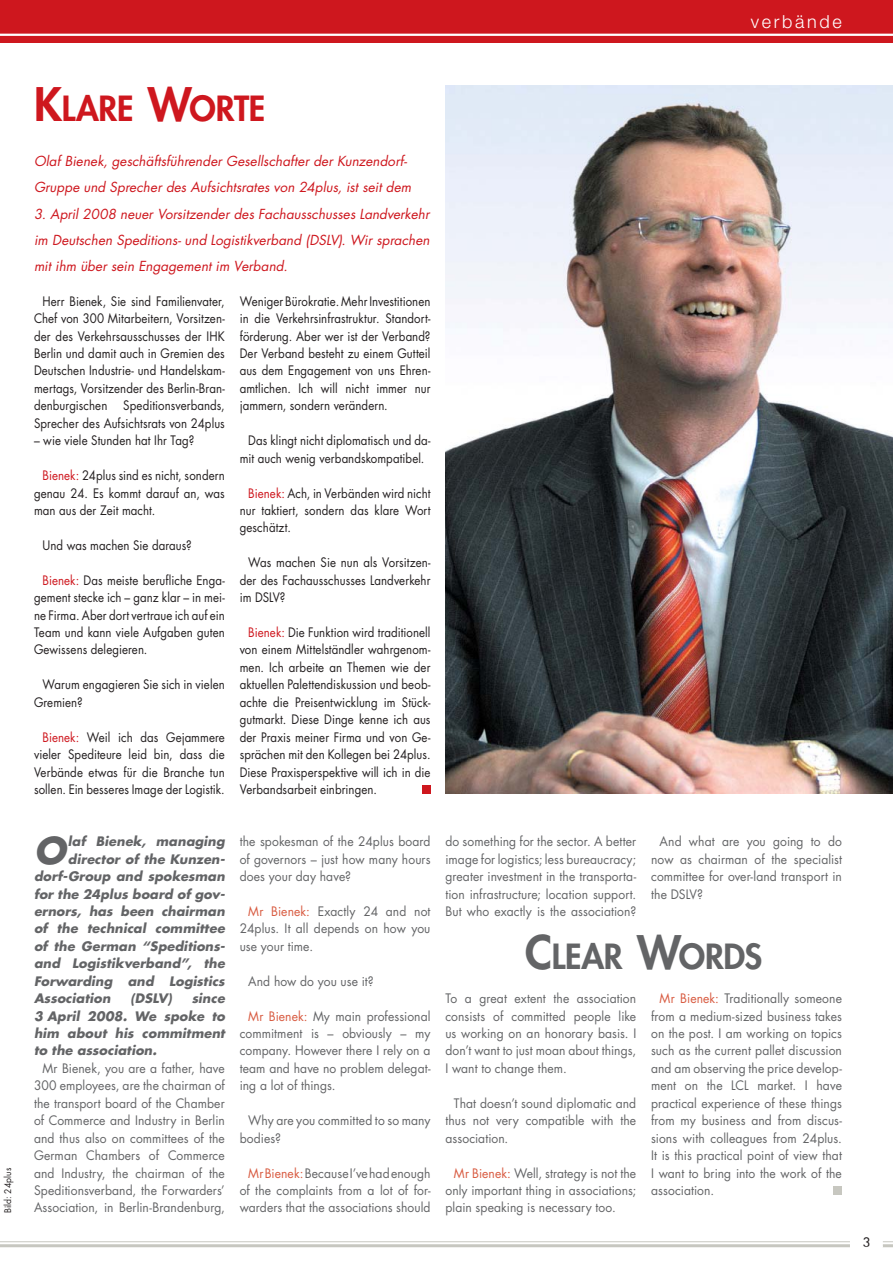
<style>
.page{position:relative;width:893px;height:1263px;background:#fff}
.page>*{position:absolute;margin:0;border:0;box-sizing:border-box;transform-origin:0 0}
.t1{font:italic 700 35.85px "Futura";color:#636466}
.t2{font:800 33.75px "Futura";letter-spacing:-.01em;color:#ce171e}
.t3{font:800 33.75px "Futura";letter-spacing:-.01em;color:#636466}
.t4{font:300 18px "Helvetica Neue";letter-spacing:.15em;color:#fff}
.t5{font:italic 13.5px/26.1px "Futura";letter-spacing:.005em;color:#ce171e}
.t6{font:12.75px/17.4px "Futura";letter-spacing:.005em;color:#636466;text-align:justify;scale:.95 1}
.t7{font:12.75px/17.4px "Futura";letter-spacing:.005em;color:#231f20;text-align:justify;scale:.9 1}
.t8{font:italic 700 12.75px/17.4px "Futura";letter-spacing:.01em;color:#636466;text-align:justify}
.t9{font:12.75px "Futura";color:#231f20}
.t10{font:9px "Futura";letter-spacing:.01em;color:#231f20;scale:.95 1}
.s1{font-size:45px}
.s2{color:#ce171e}
.s3{color:#d85b41}
</style>
<div class="page">
<div style="left:0;top:0;width:893px;height:43px;background:#ce171e"></div>
<hr style="left:0;top:34px;width:893px;height:2px;background:#fff">
<hr style="left:0;top:1241px;width:893px;height:1px;background:#c7c7c0">
<hr style="left:0;top:1244px;width:893px;height:3px;background:#c7c7c0">
<div style="left:850px;top:1235px;width:32px;height:12px;background:#fff"></div>
<div style="left:833px;top:1186px;width:9px;height:9px;background:#c7c7c0"></div>
<img style="left:445px;top:85px;width:448px;height:709px">
<div style="left:422px;top:785px;width:9px;height:9px;background:#ce171e"></div>
<h3 class="t4" style="left:751px;top:15px;width:93px">verbände</h3>
<p class="t10" style="left:4px;top:1213px;width:49px;rotate:-90deg">Bild: 24plus</p>
<h2 class="t2" style="left:34px;top:92px;width:233px"><span class="s1">K</span>LARE <span class="s1">W</span>ORTE</h2>
<p class="t5" style="left:34px;top:149px;width:379px">Olaf Bienek, geschäftsführender Gesellschafter der Kunzendorf-<br>Gruppe und Sprecher des Aufsichtsrates von 24plus, ist seit dem</p>
<p class="t5" style="left:34px;top:202px;width:397px;text-align:justify">3. April 2008 neuer Vorsitzender des Fachausschusses Landverkehr im Deutschen Speditions- und Logistikverband (DSLV). Wir sprachen mit ihm über sein Engagement im Verband.</p>
<p class="t7" style="left:34px;top:293px;width:214px;text-indent:9px">Herr Bienek, Sie sind Familienvater, Chef von 300 Mitarbeitern, Vorsitzen&shy;der des Verkehrsausschusses der IHK Berlin und damit auch in Gremien des Deutschen Industrie- und Handelskam&shy;mertags, Vorsitzender des Berlin-Bran&shy;denburgischen Speditionsverbands, Sprecher des Aufsichtsrats von 24plus</p>
<p class="t7" style="left:34px;top:433px;width:180px">– wie viele Stunden hat Ihr Tag?</p>
<p class="t7" style="left:34px;top:468px;width:214px;text-indent:9px"><span class="s2">Bienek:</span> 24plus sind es nicht, sondern genau 24. Es kommt darauf an, was man aus der Zeit macht.</p>
<p class="t7" style="left:43px;top:537px;width:167px">Und was machen Sie daraus?</p>
<p class="t7" style="left:34px;top:572px;width:214px;text-indent:9px"><span class="s2">Bienek:</span> Das meiste berufliche Enga&shy;gement stecke ich – ganz klar – in mei&shy;ne Firma. Aber dort vertraue ich auf ein Team und kann viele Aufgaben guten Gewissens delegieren.</p>
<p class="t7" style="left:34px;top:677px;width:214px;text-indent:9px">Warum engagieren Sie sich in vielen<br>Gremien?</p>
<p class="t7" style="left:34px;top:729px;width:214px;text-indent:9px"><span class="s2">Bienek:</span> Weil ich das Gejammere vieler Spediteure leid bin, dass die Verbände etwas für die Branche tun sollen. Ein besseres Image der Logistik.</p>
<p class="t7" style="left:240px;top:293px;width:214px">Weniger Bürokratie. Mehr Investitionen in die Verkehrsinfrastruktur. Standort&shy;förderung. Aber wer ist der Verband?<br>Der Verband besteht zu einem Gutteil aus dem Engagement von uns Ehren&shy;amtlichen. Ich will nicht immer nur jammern, sondern verändern.</p>
<p class="t7" style="left:240px;top:433px;width:214px;text-indent:9px">Das klingt nicht diplomatisch und da&shy;mit auch wenig verbandskompatibel.</p>
<p class="t7" style="left:240px;top:485px;width:214px;text-indent:9px"><span class="s2">Bienek:</span> Ach, in Verbänden wird nicht nur taktiert, sondern das klare Wort geschätzt.</p>
<p class="t7" style="left:240px;top:555px;width:214px;text-indent:9px">Was machen Sie nun als Vorsitzen&shy;der des Fachausschusses Landverkehr im DSLV?</p>
<p class="t7" style="left:240px;top:625px;width:214px;text-indent:9px"><span class="s2">Bienek:</span> Die Funktion wird traditionell von einem Mittelständler wahrgenom&shy;men. Ich arbeite an Themen wie der aktuellen Palettendiskussion und beob&shy;achte die Preisentwicklung im Stück&shy;gutmarkt. Diese Dinge kenne ich aus der Praxis meiner Firma und von Ge&shy;sprächen mit den Kollegen bei 24plus.<br>Diese Praxisperspektive will ich in die Verbandsarbeit einbringen.</p>
<h1 class="t1" style="left:34px;top:834px;width:33px">O</h1>
<p class="t8" style="left:68px;top:834px;width:158px">laf Bienek, managing</p>
<p class="t8" style="left:68px;top:851px;width:158px">director of the Kunzen-</p>
<p class="t8" style="left:34px;top:869px;width:192px">dorf-Group and spokesman</p>
<p class="t8" style="left:34px;top:886px;width:192px">for the 24plus board of gov-</p>
<p class="t8" style="left:34px;top:904px;width:192px">ernors, has been chairman</p>
<p class="t8" style="left:34px;top:921px;width:192px">of the technical committee</p>
<p class="t8" style="left:34px;top:938px;width:192px">of the German “Speditions-</p>
<p class="t8" style="left:34px;top:956px;width:192px">and Logistikverband”, the</p>
<p class="t8" style="left:34px;top:973px;width:192px">Forwarding and Logistics</p>
<p class="t8" style="left:34px;top:991px;width:78px">Association</p>
<p class="t8" style="left:130px;top:991px;width:43px">(DSLV)</p>
<p class="t8" style="left:34px;top:991px;width:192px;text-indent:158px">since 3 April 2008. We spoke to him about his commitment to the association.</p>
<p class="t6" style="left:34px;top:1060px;width:202px;text-indent:9px">Mr Bienek, you are a father, have 300 employees, are the chairman of the transport board of the Chamber of Commerce and Industry in Berlin and thus also on committees of the German Chambers of Commerce and Industry, the chairman of the Speditionsverband, the Forwarders’ Association, in Berlin-Brandenburg,</p>
<p class="t6" style="left:240px;top:834px;width:202px">the spokesman of the 24plus board of governors – just how many hours does your day have?</p>
<p class="t6" style="left:240px;top:904px;width:202px;text-indent:9px"><span class="s3">Mr Bienek:</span> Exactly 24 and not 24plus. It all depends on how you use your time.</p>
<p class="t6" style="left:248px;top:973px;width:134px">And how do you use it?</p>
<p class="t6" style="left:240px;top:1008px;width:202px;text-indent:9px"><span class="s3">Mr Bienek:</span> My main professional commitment is – obviously – my company. However there I rely on a team and have no problem delegat&shy;ing a lot of things.</p>
<p class="t6" style="left:240px;top:1113px;width:202px;text-indent:9px">Why are you committed to so many bodies?</p>
<p class="t6" style="left:240px;top:1165px;width:202px;text-indent:9px"><span class="s3">Mr Bienek:</span> Because I’ve had enough of the complaints from a lot of for&shy;warders that the associations should</p>
<p class="t6" style="left:445px;top:834px;width:202px">do something for the sector. A better image for logistics; less bureau cracy; greater investment in the transporta&shy;tion infrastructure; location support.<br>But who exactly is the association?</p>
<p class="t6" style="left:651px;top:834px;width:202px;text-indent:9px">And what are you going to do now as chairman of the specialist committee for over-land transport in the DSLV?</p>
<h2 class="t3" style="left:525px;top:940px;width:238px"><span class="s1">C</span>LEAR <span class="s1">W</span>ORDS</h2>
<p class="t6" style="left:445px;top:991px;width:202px">To a great extent the association consists of committed people like us working on an honorary basis. I don’t want to just moan about things, I want to change them.</p>
<p class="t6" style="left:445px;top:1095px;width:202px;text-indent:9px">That doesn’t sound diplomatic and thus not very compatible with the association.</p>
<p class="t6" style="left:445px;top:1165px;width:202px;text-indent:9px"><span class="s3">Mr Bienek:</span> Well, strategy is not the only important thing in associations; plain speaking is necessary too.</p>
<p class="t6" style="left:651px;top:991px;width:202px;text-indent:9px"><span class="s3">Mr Bienek:</span> Traditionally someone from a medium-sized business takes on the post. I am working on topics such as the current pallet discussion and am observing the price develop&shy;ment on the LCL market. I have practical experience of these things from my business and from discus&shy;sions with colleagues from 24plus.<br>It is this practical point of view that I want to bring into the work of the association.</p>
<p class="t9" style="left:863px;top:1236px;width:9px">3</p>
</div>
